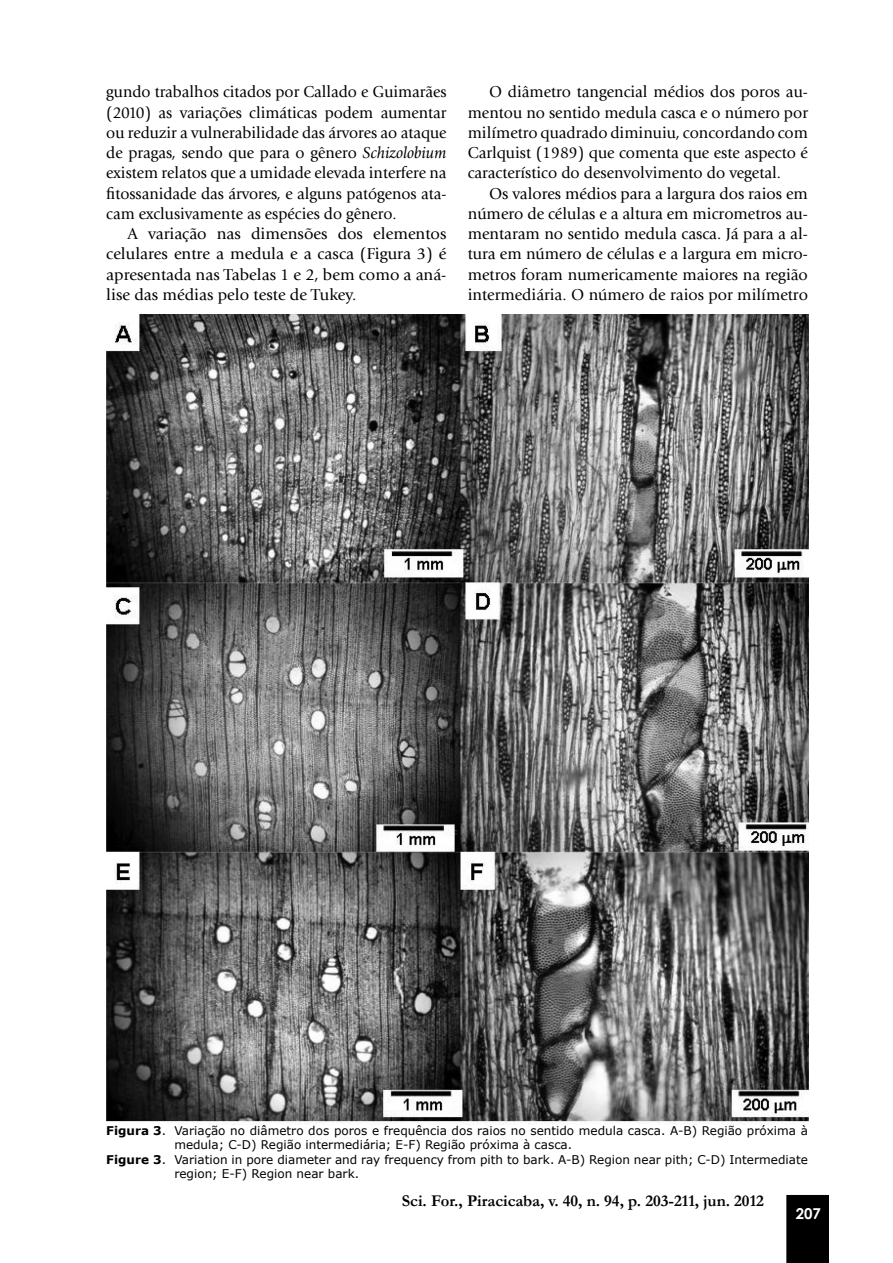
<style>
.page{position:relative;width:893px;height:1263px;background:#fff}
.page>*{position:absolute;margin:0;border:0;box-sizing:border-box;transform-origin:0 0}
.Texto{font:16.5px/20.2px "Giovanni";color:#000;text-align:justify}
.Texto-2{font:16.5px/20.2px "Giovanni";color:#000;text-align:justify;scale:.96 1}
.t1{font:700 16.5px "Garamond";color:#000}
.t2{font:700 15px "Century Gothic";color:#fff}
.Titulo_Figuras_Tabel{font:12px/14.4px "Verdana";color:#000}
.s1{font-style:italic}
.s2{font-weight:700}
</style>
<div class="page">
<div style="left:786px;top:1195px;width:43px;height:68px;background:#000"></div>
<img style="left:106px;top:314px;width:702px;height:811px">
<p class="Texto-2" style="left:106px;top:82px;width:356px">gundo trabalhos citados por Callado e Guimarães (2010) as variações climáticas podem aumentar ou reduzir a vulnerabilidade das árvores ao ataque de pragas, sendo que para o gênero <span class="s1">Schizolobium </span>existem relatos que a umidade elevada interfere na fitossanidade das árvores, e alguns patógenos ata&shy;cam exclusivamente as espécies do gênero.</p>
<p class="Texto" style="left:106px;top:224px;width:342px;text-indent:21px">A variação nas dimensões dos elementos celulares entre a medula e a casca (Figura 3) é apresentada nas Tabelas 1 e 2, bem como a aná&shy;lise das médias pelo teste de Tukey.</p>
<p class="Texto" style="left:468px;top:82px;width:342px;text-indent:21px">O diâmetro tangencial médios dos poros au&shy;mentou no sentido medula casca e o número por milímetro quadrado diminuiu, concordando com Carlquist (1989) que comenta que este aspecto é característico do desenvolvimento do vegetal.</p>
<p class="Texto" style="left:468px;top:183px;width:342px;text-indent:21px">Os valores médios para a largura dos raios em número de células e a altura em micrometros au&shy;mentaram no sentido medula casca. Já para a al&shy;tura em número de células e a largura em micro&shy;metros foram numericamente maiores na região intermediária. O número de raios por milímetro</p>
<p class="Titulo_Figuras_Tabel" style="left:174px;top:1123px;width:635px;text-indent:-68px"><span class="s2">Figura 3</span>. Variação no diâmetro dos poros e frequência dos raios no sentido medula casca. A-B) Região próxima à medula; C-D) Região intermediária; E-F) Região próxima à casca.</p>
<p class="Titulo_Figuras_Tabel" style="left:174px;top:1152px;width:635px;text-indent:-68px"><span class="s2">Figure 3</span>. Variation in pore diameter and ray frequency from pith to bark. A-B) Region near pith; C-D) Intermediate region; E-F) Region near bark.</p>
<p class="t1" style="left:402px;top:1189px;width:364px">Sci. For., Piracicaba, v. 40, n. 94, p. 203-211, jun. 2012</p>
<p class="t2" style="left:796px;top:1202px;width:27px">207</p>
</div>
